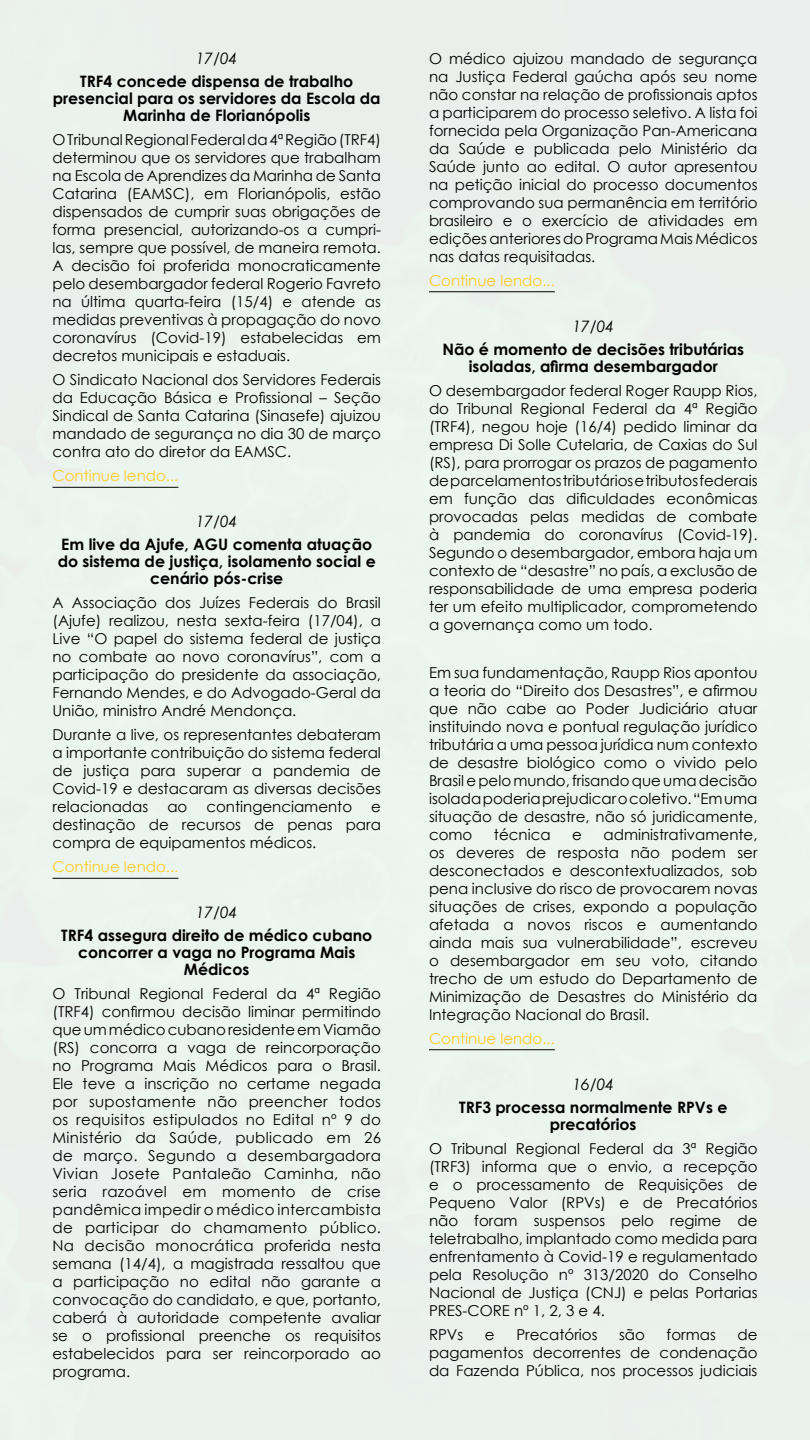
<style>
.page{position:relative;width:810px;height:1440px;background:#fff}
.page>*{position:absolute;margin:0;border:0;box-sizing:border-box;transform-origin:0 0}
.t1{font:700 15.75px/17px "Century Gothic";color:#000;text-align:center}
.t2{font:italic 15.75px "Century Gothic";color:#000}
.t3{font:15px/18px "Century Gothic";color:#000;text-align:justify}
.t4{font:15px "Century Gothic";color:#ffcb25}
</style>
<div class="page">
<hr style="left:52px;top:487px;width:126px;height:1px;background:#000">
<hr style="left:52px;top:878px;width:126px;height:1px;background:#000">
<hr style="left:429px;top:291px;width:126px;height:1px;background:#000">
<hr style="left:429px;top:1049px;width:126px;height:1px;background:#000">
<p class="t2" style="left:196px;top:48px;width:43px">17/04</p>
<p class="t1" style="left:53px;top:72px;width:329px">TRF4 concede dispensa de trabalho presencial para os servidores da Escola da<br>Marinha de Florianópolis</p>
<p class="t3" style="left:52px;top:131px;width:330px">O Tribunal Regional Federal da 4ª Região (TRF4) determinou que os servidores que trabalham na Escola de Aprendizes da Marinha de Santa Catarina (EAMSC), em Florianópolis, estão dispensados de cumprir suas obrigações de forma presencial, autorizando-os a cumpri&shy;las, sempre que possível, de maneira remota.<br>A decisão foi proferida monocraticamente pelo desembargador federal Rogerio Favreto na última quarta-feira (15/4) e atende as medidas preventivas à propagação do novo coronavírus (Covid-19) estabelecidas em decretos municipais e estaduais.</p>
<p class="t3" style="left:52px;top:371px;width:330px">O Sindicato Nacional dos Servidores Federais da Educação Básica e Profissional – Seção Sindical de Santa Catarina (Sinasefe) ajuizou mandado de segurança no dia 30 de março contra ato do diretor da EAMSC.</p>
<p class="t4" style="left:52px;top:465px;width:127px">Continue lendo...</p>
<p class="t2" style="left:196px;top:511px;width:43px">17/04</p>
<p class="t1" style="left:58px;top:535px;width:320px">Em live da Ajufe, AGU comenta atuação do sistema de justiça, isolamento social e cenário pós-crise</p>
<p class="t3" style="left:52px;top:594px;width:330px">A Associação dos Juízes Federais do Brasil (Ajufe) realizou, nesta sexta-feira (17/04), a Live “O papel do sistema federal de justiça no combate ao novo coronavírus”, com a participação do presidente da associação, Fernando Mendes, e do Advogado-Geral da União, ministro André Mendonça.</p>
<p class="t3" style="left:52px;top:726px;width:330px">Durante a live, os representantes debateram a importante contribuição do sistema federal de justiça para superar a pandemia de Covid-19 e destacaram as diversas decisões relacionadas</p>
<p class="t3" style="left:167px;top:798px;width:22px">ao</p>
<p class="t3" style="left:206px;top:798px;width:147px">contingenciamento</p>
<p class="t3" style="left:52px;top:798px;width:330px;text-indent:319px">e destinação de recursos de penas para compra de equipamentos médicos.</p>
<p class="t4" style="left:52px;top:856px;width:127px">Continue lendo...</p>
<p class="t2" style="left:196px;top:902px;width:43px">17/04</p>
<p class="t1" style="left:61px;top:926px;width:313px">TRF4 assegura direito de médico cubano concorrer a vaga no Programa Mais<br>Médicos</p>
<p class="t3" style="left:52px;top:985px;width:330px">O Tribunal Regional Federal da 4ª Região (TRF4) confirmou decisão liminar permitindo que um médico cubano residente em Viamão (RS) concorra a vaga de reincorporação no Programa Mais Médicos para o Brasil.<br>Ele teve a inscrição no certame negada por supostamente não preencher todos os requisitos estipulados no Edital nº 9 do Ministério da Saúde, publicado em 26 de março. Segundo a desembargadora Vivian Josete Pantaleão Caminha, não seria razoável em momento de crise pandêmica impedir o médico intercambista de participar do chamamento público.<br>Na decisão monocrática proferida nesta semana (14/4), a magistrada ressaltou que a participação no edital não garante a convocação do candidato, e que, portanto, caberá à autoridade competente avaliar se o profissional preenche os requisitos estabelecidos para ser reincorporado ao programa.</p>
<p class="t3" style="left:429px;top:49px;width:330px">O médico ajuizou mandado de segurança na Justiça Federal gaúcha após seu nome não constar na relação de profissionais aptos a participarem do processo seletivo. A lista foi fornecida pela Organização Pan-Americana da Saúde e publicada pelo Ministério da Saúde junto ao edital. O autor apresentou na petição inicial do processo documentos comprovando sua permanência em território brasileiro e o exercício de atividades em edições anteriores do Programa Mais Médicos nas datas requisitadas.</p>
<p class="t4" style="left:429px;top:270px;width:127px">Continue lendo...</p>
<p class="t2" style="left:572px;top:315px;width:43px">17/04</p>
<p class="t1" style="left:442px;top:340px;width:303px">Não é momento de decisões tributárias isoladas, afirma desembargador</p>
<p class="t3" style="left:429px;top:381px;width:330px">O desembargador federal Roger Raupp Rios, do Tribunal Regional Federal da 4ª Região (TRF4), negou hoje (16/4) pedido liminar da empresa Di Solle Cutelaria, de Caxias do Sul (RS), para prorrogar os prazos de pagamento de parcelamentos tributários e tributos federais em função das dificuldades econômicas provocadas pelas medidas de combate à pandemia do coronavírus (Covid-19).<br>Segundo o desembargador, embora haja um contexto de “desastre” no país, a exclusão de responsabilidade de uma empresa poderia ter um efeito multiplicador, comprometendo a governança como um todo.</p>
<p class="t3" style="left:429px;top:663px;width:330px">Em sua fundamentação, Raupp Rios apontou a teoria do “Direito dos Desastres”, e afirmou que não cabe ao Poder Judiciário atuar instituindo nova e pontual regulação jurídico tributária a uma pessoa jurídica num contexto de desastre biológico como o vivido pelo Brasil e pelo mundo, frisando que uma decisão isolada poderia prejudicar o coletivo. “Em uma situação de desastre, não só juridicamente, como</p>
<p class="t3" style="left:494px;top:825px;width:58px">técnica</p>
<p class="t3" style="left:572px;top:825px;width:11px">e</p>
<p class="t3" style="left:429px;top:825px;width:330px;text-indent:175px">administrativamente, os deveres de resposta não podem ser desconectados e descontextualizados, sob pena inclusive do risco de provocarem novas situações de crises, expondo a população afetada a novos riscos e aumentando ainda mais sua vulnerabilidade”, escreveu o desembargador em seu voto, citando trecho de um estudo do Departamento de Minimização de Desastres do Ministério da Integração Nacional do Brasil.</p>
<p class="t4" style="left:429px;top:1028px;width:127px">Continue lendo...</p>
<p class="t2" style="left:572px;top:1073px;width:43px">16/04</p>
<p class="t1" style="left:459px;top:1098px;width:270px">TRF3 processa normalmente RPVs e precatórios</p>
<p class="t3" style="left:429px;top:1139px;width:330px">O Tribunal Regional Federal da 3ª Região (TRF3) informa que o envio, a recepção e o processamento de Requisições de Pequeno Valor (RPVs) e de Precatórios não foram suspensos pelo regime de teletrabalho, implantado como medida para enfrentamento à Covid-19 e regulamentado pela Resolução nº 313/2020 do Conselho Nacional de Justiça (CNJ) e pelas Portarias PRES-CORE nº 1, 2, 3 e 4.</p>
<p class="t3" style="left:429px;top:1325px;width:36px">RPVs</p>
<p class="t3" style="left:485px;top:1325px;width:11px">e</p>
<p class="t3" style="left:516px;top:1325px;width:83px">Precatórios</p>
<p class="t3" style="left:619px;top:1325px;width:27px">são</p>
<p class="t3" style="left:667px;top:1325px;width:51px">formas</p>
<p class="t3" style="left:429px;top:1325px;width:330px;text-indent:308px">de pagamentos decorrentes de condenação da Fazenda Pública, nos processos judiciais</p>
</div>
